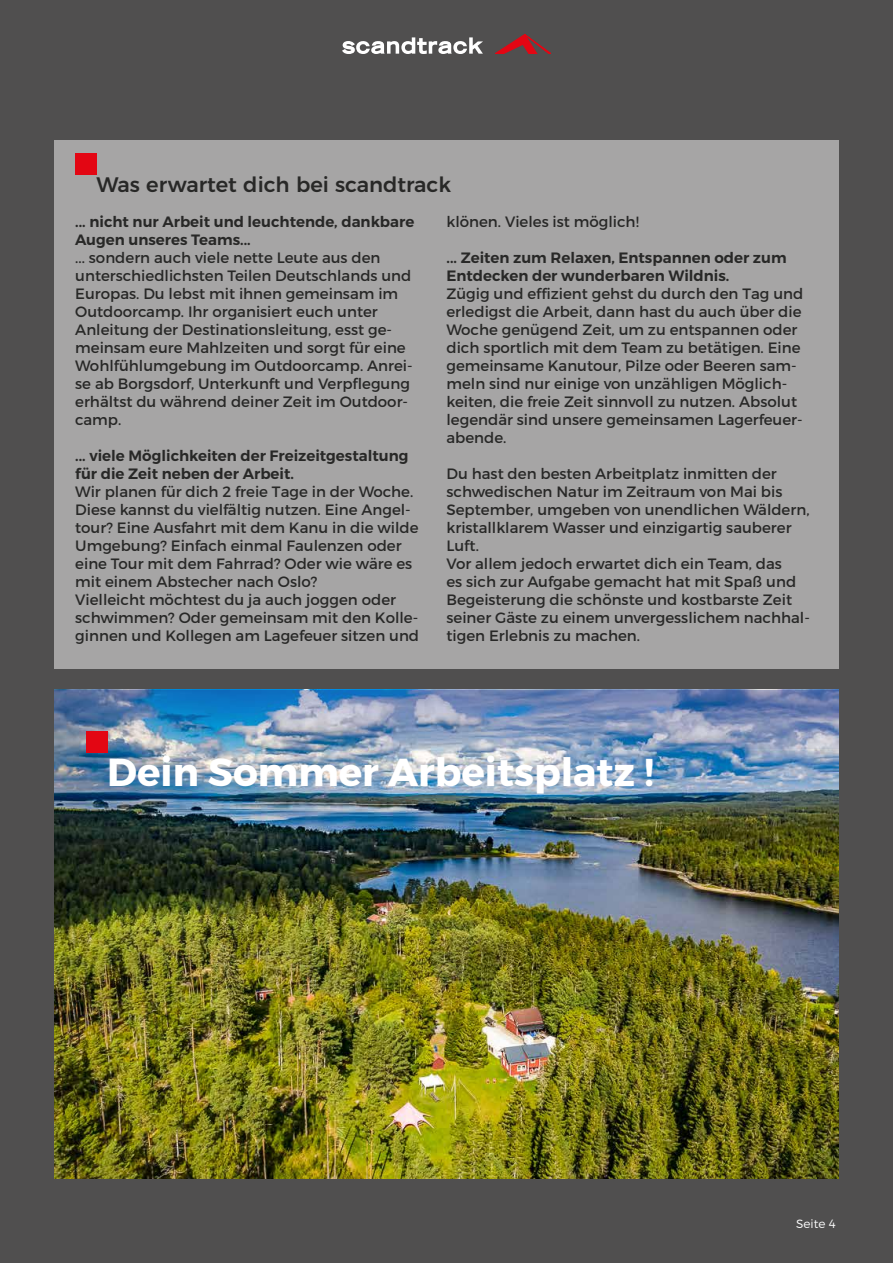
<style>
.page{position:relative;width:893px;height:1263px;background:#504f4f}
.page>*{position:absolute;margin:0;border:0;box-sizing:border-box;transform-origin:0 0}
.t1{font:700 39px "Montserrat";color:#fff}
.t2{font:500 21px "Montserrat";color:#282827}
.t3{font:15px/18px "Montserrat";color:#282827}
.t4{font:600 15px/18px "Montserrat";color:#282827}
.t5{font:300 12px "Montserrat";color:#fff}
</style>
<div class="page">
<img style="left:54px;top:748px;width:785px;height:431px">
<img style="left:54px;top:690px;width:785px;height:58px">
<svg style="left:342px;top:37px;width:141px;height:17px"></svg>
<svg style="left:495px;top:34px;width:56px;height:20px"></svg>
<div style="left:54px;top:140px;width:785px;height:529px;background:#a6a5a5"></div>
<div style="left:75px;top:153px;width:22px;height:21px;background:#e30613"></div>
<div style="left:86px;top:731px;width:21px;height:21px;background:#e30613"></div>
<h2 class="t2" style="left:97px;top:168px;width:356px">Was erwartet dich bei scandtrack</h2>
<p class="t3" style="left:446px;top:213px;width:194px">klönen. Vieles ist möglich!</p>
<p class="t4" style="left:446px;top:249px;width:342px">... Zeiten zum Relaxen, Entspannen oder zum<br>Entdecken der wunderbaren Wildnis.</p>
<p class="t3" style="left:446px;top:285px;width:358px">Zügig und effizient gehst du durch den Tag und erledigst die Arbeit, dann hast du auch über die Woche genügend Zeit, um zu entspannen oder dich sportlich mit dem Team zu betätigen. Eine gemeinsame Kanutour, Pilze oder Beeren sam&shy;meln sind nur einige von unzähligen Möglich&shy;keiten, die freie Zeit sinnvoll zu nutzen. Absolut legendär sind unsere gemeinsamen Lagerfeuer&shy;abende.</p>
<p class="t3" style="left:446px;top:465px;width:365px">Du hast den besten Arbeitplatz inmitten der schwedischen Natur im Zeitraum von Mai bis September, umgeben von unendlichen Wäldern, kristallklarem Wasser und einzigartig sauberer Luft.<br>Vor allem jedoch erwartet dich ein Team, das<br>es sich zur Aufgabe gemacht hat mit Spaß und Begeisterung die schönste und kostbarste Zeit seiner Gäste zu einem unvergesslichem nachhal&shy;tigen Erlebnis zu machen.</p>
<p class="t4" style="left:75px;top:213px;width:341px">... nicht nur Arbeit und leuchtende, dankbare<br>Augen unseres Teams...</p>
<p class="t3" style="left:75px;top:249px;width:339px">... sondern auch viele nette Leute aus den unterschiedlichsten Teilen Deutschlands und Europas. Du lebst mit ihnen gemeinsam im Outdoorcamp. Ihr organisiert euch unter Anleitung der Destinationsleitung, esst ge&shy;meinsam eure Mahlzeiten und sorgt für eine Wohlfühlumgebung im Outdoorcamp. Anrei&shy;se ab Borgsdorf, Unterkunft und Verpflegung erhältst du während deiner Zeit im Outdoor&shy;camp.</p>
<p class="t4" style="left:75px;top:447px;width:335px">... viele Möglichkeiten der Freizeitgestaltung für die Zeit neben der Arbeit.</p>
<p class="t3" style="left:75px;top:483px;width:345px">Wir planen für dich 2 freie Tage in der Woche.<br>Diese kannst du vielfältig nutzen. Eine Angel&shy;tour? Eine Ausfahrt mit dem Kanu in die wilde Umgebung? Einfach einmal Faulenzen oder eine Tour mit dem Fahrrad? Oder wie wäre es mit einem Abstecher nach Oslo?<br>Vielleicht möchtest du ja auch joggen oder schwimmen? Oder gemeinsam mit den Kolle&shy;ginnen und Kollegen am Lagefeuer sitzen und</p>
<h1 class="t1" style="left:107px;top:748px;width:548px">Dein Sommer Arbeitsplatz !</h1>
<p class="t5" style="left:796px;top:1216px;width:41px">Seite 4</p>
</div>
